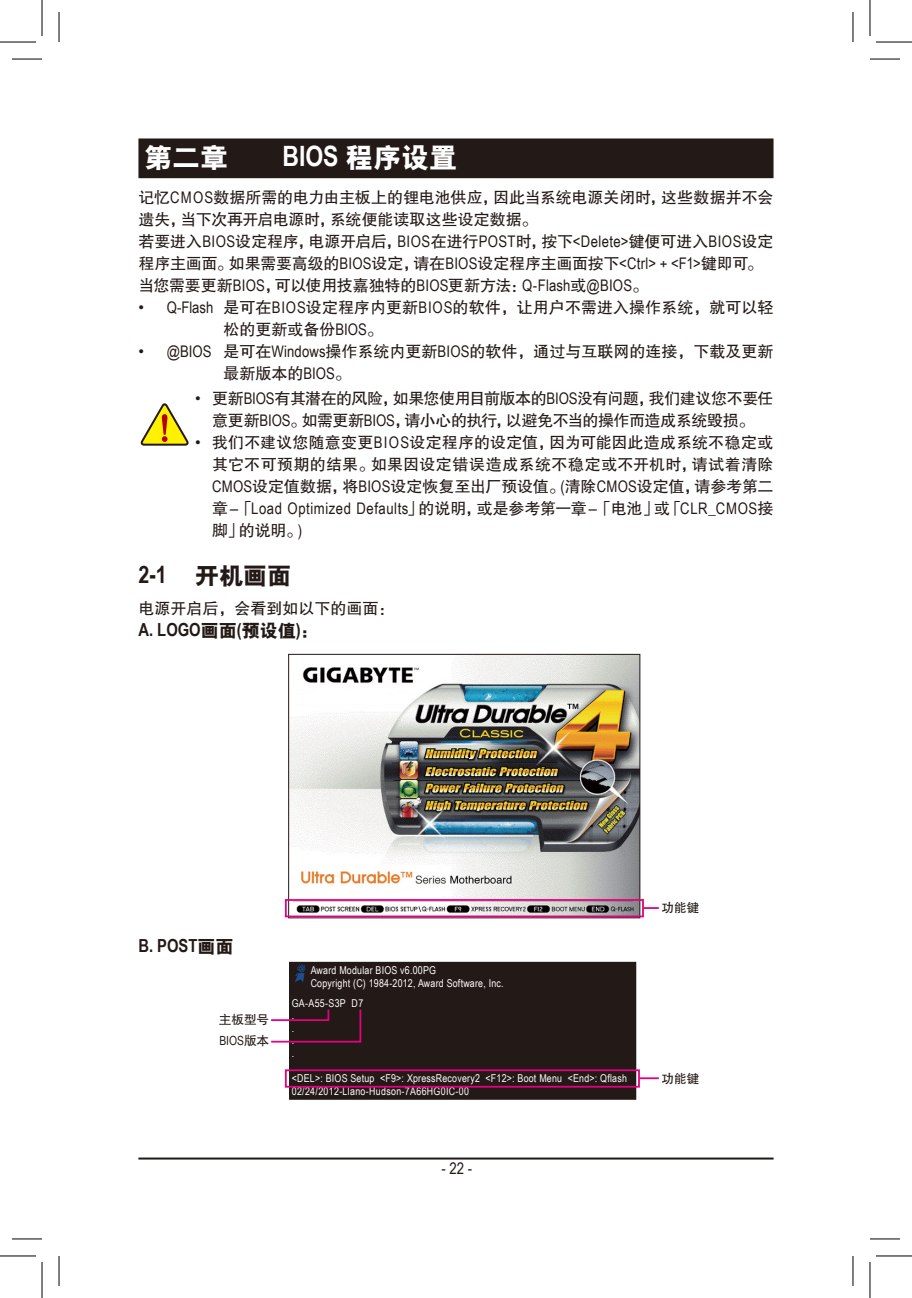
<style>
.page{position:relative;width:912px;height:1298px;background:#fff}
.page>*{position:absolute;margin:0;border:0;box-sizing:border-box;transform-origin:0 0}
.Heading{font:700 28px "Arial Narrow";color:#fff}
.Heading-2{font:28px "H Yb 9 gj";color:#fff}
.Heading_1{font:24px "H Yb 9 gj";color:#231916}
._09pt-Bold{font:700 18px "Arial Narrow";color:#231916}
._08pt-body_tab3{font:16px/22px "FZHTJW GB1 0";letter-spacing:-.02em;color:#231916;text-align:center}
._08pt-body{font:16px/22px "FZHTJW GB1 0";letter-spacing:-.01em;color:#231916}
._08pt-body_tab5{font:16px/22px "FZHTJW GB1 0";color:#231916}
._08pt-page_no{font:16px "Arial Narrow";color:#231916}
._07pt-copyright{font:12.6px "FZHTJW GB1 0";color:#231916}
._07pt-copyright-2{font:12.6px "Arial Narrow";color:#231916}
._06pt-layout{font:10.8px "Arial Narrow";letter-spacing:.02em;color:#fff}
.s1{font-family:"H Yb 9 gj";font-weight:400}
.s2{font-family:"Arial Narrow"}
.s3{font-family:"Arial"}
.s4{font-family:"Arial Narrow";font-weight:700}
.s5{font-family:"FZHTJW GB1 0"}
</style>
<div class="page">
<hr style="left:138px;top:1157px;width:635px;height:2px;background:#231916">
<div style="left:139px;top:139px;width:633px;height:38px;background:#231916"></div>
<div style="left:138px;top:138px;width:635px;height:40px;border:2px solid #231916"></div>
<svg style="left:141px;top:403px;width:48px;height:43px"></svg>
<img style="left:290px;top:656px;width:348px;height:258px">
<div style="left:288px;top:654px;width:352px;height:264px;border:1px solid #231916"></div>
<div style="left:290px;top:962px;width:346px;height:137px;background:#231916"></div>
<div style="left:289px;top:961px;width:347px;height:138px;border:1px solid #231916"></div>
<hr style="left:639px;top:1077px;width:20px;height:2px;background:#e4007f">
<svg style="left:271px;top:1007px;width:91px;height:36px"></svg>
<div style="left:285px;top:1069px;width:355px;height:18px;border:2px solid #e4007f"></div>
<svg style="left:295px;top:964px;width:10px;height:18px"></svg>
<svg style="left:644px;top:907px;width:15px;height:1px"></svg>
<div style="left:285px;top:899px;width:359px;height:18px;border:2px solid #e4007f"></div>
<hr style="left:12px;top:59px;width:30px;height:1px;background:#000">
<hr style="left:870px;top:59px;width:30px;height:1px;background:#000">
<hr style="left:12px;top:1238px;width:30px;height:1px;background:#000">
<hr style="left:870px;top:1238px;width:30px;height:1px;background:#000">
<hr style="left:59px;top:12px;width:1px;height:30px;background:#000">
<hr style="left:59px;top:1255px;width:1px;height:30px;background:#000">
<hr style="left:852px;top:12px;width:1px;height:30px;background:#000">
<hr style="left:852px;top:1255px;width:1px;height:30px;background:#000">
<hr style="left:0;top:42px;width:36px;height:1px;background:#000">
<hr style="left:876px;top:42px;width:36px;height:1px;background:#000">
<hr style="left:0;top:1255px;width:36px;height:1px;background:#000">
<hr style="left:876px;top:1255px;width:36px;height:1px;background:#000">
<hr style="left:42px;top:0;width:1px;height:36px;background:#000">
<hr style="left:42px;top:1261px;width:1px;height:36px;background:#000">
<hr style="left:869px;top:0;width:1px;height:36px;background:#000">
<hr style="left:869px;top:1261px;width:1px;height:36px;background:#000">
<p class="Heading-2" style="left:144px;top:143px;width:85px">第二章</p>
<p class="Heading" style="left:282px;top:135px;width:176px">BIOS <span class="s1">程序设置</span></p>
<p class="_08pt-body" style="left:138px;top:187px;width:636px">记忆<span class="s2">CMOS</span>数据所需的电力由主板上的锂电池供应，因此当系统电源关闭时，这些数据并不会遗失，当下次再开启电源时，系统便能读取这些设定数据。</p>
<p class="_08pt-body" style="left:138px;top:231px;width:636px">若要进入<span class="s2">BIOS</span>设定程序，电源开启后，<span class="s2">BIOS</span>在进行<span class="s2">POST</span>时，按下<span class="s2">&lt;Delete&gt;</span>键便可进入<span class="s2">BIOS</span>设定程序主画面。如果需要高级的<span class="s2">BIOS</span>设定，请在<span class="s2">BIOS</span>设定程序主画面按下<span class="s2">&lt;Ctrl&gt; + &lt;F1&gt;</span>键即可。</p>
<p class="_08pt-body" style="left:138px;top:275px;width:511px">当您需要更新<span class="s2">BIOS</span>，可以使用技嘉独特的<span class="s2">BIOS</span>更新方法：<span class="s2">Q-Flash</span>或<span class="s2">@BIOS</span>。</p>
<p class="_08pt-body_tab5" style="left:223px;top:297px;width:551px;text-indent:-85px"><span class="s3">•</span> <span class="s2">Q-Flash</span> 是可在<span class="s2">BIOS</span>设定程序内更新<span class="s2">BIOS</span>的软件，让用户不需进入操作系统，就可以轻松的更新或备份<span class="s2">BIOS</span>。</p>
<p class="_08pt-body_tab5" style="left:223px;top:341px;width:551px;text-indent:-85px"><span class="s3">•</span> <span class="s2">@BIOS</span> 是可在<span class="s2">Windows</span>操作系统内更新<span class="s2">BIOS</span>的软件，通过与互联网的连接，下载及更新最新版本的<span class="s2">BIOS</span>。</p>
<p class="_08pt-body_tab3" style="left:195px;top:387px;width:580px"><span class="s3">•</span> 更新<span class="s2">BIOS</span>有其潜在的风险，如果您使用目前版本的<span class="s2">BIOS</span>没有问题，我们建议您不要任意更新<span class="s2">BIOS</span>。如需更新<span class="s2">BIOS</span>，请小心的执行，以避免不当的操作而造成系统毁损。</p>
<p class="_08pt-body_tab3" style="left:212px;top:431px;width:563px;text-align:justify;text-indent:-17px"><span class="s3">•</span> 我们不建议您随意变更<span class="s2">BIOS</span>设定程序的设定值，因为可能因此造成系统不稳定或其它不可预期的结果。如果因设定错误造成系统不稳定或不开机时，请试着清除<span class="s2">CMOS</span>设定值数据，将<span class="s2">BIOS</span>设定恢复至出厂预设值。<span class="s2">(</span>清除<span class="s2">CMOS</span>设定值，请参考第二章－「<span class="s2">Load Optimized Defaults</span>」的说明，或是参考第一章－「电池」或「<span class="s2">CLR_CMOS</span>接脚」的说明。<span class="s2">)</span></p>
<p class="Heading_1" style="left:138px;top:564px;width:154px"><span class="s4">2-1</span> 开机画面</p>
<p class="_08pt-body" style="left:138px;top:597px;width:257px">电源开启后，会看到如以下的画面：</p>
<p class="_09pt-Bold" style="left:138px;top:616px;width:182px">A. LOGO<span class="s1">画面</span>(<span class="s1">预设值</span>)<span class="s1">：</span></p>
<p class="_09pt-Bold" style="left:138px;top:931px;width:97px">B. POST<span class="s1">画面</span></p>
<p class="_07pt-copyright" style="left:219px;top:1012px;width:52px">主板型号</p>
<p class="_07pt-copyright-2" style="left:219px;top:1030px;width:51px">BIOS<span class="s5">版本</span></p>
<p class="_06pt-layout" style="left:311px;top:962px;width:127px">Award Modular BIOS v6.00PG</p>
<p class="_06pt-layout" style="left:311px;top:975px;width:194px">Copyright (C) 1984-2012, Award Software, Inc.</p>
<p class="_06pt-layout" style="left:292px;top:994px;width:73px">GA-A55-S3P D7</p>
<p class="_06pt-layout" style="left:292px;top:1007px;width:4px">.</p>
<p class="_06pt-layout" style="left:292px;top:1020px;width:4px">.</p>
<p class="_06pt-layout" style="left:292px;top:1032px;width:4px">.</p>
<p class="_06pt-layout" style="left:292px;top:1045px;width:4px">.</p>
<p class="_06pt-layout" style="left:292px;top:1070px;width:337px">&lt;DEL&gt;: BIOS Setup &lt;F9&gt;: XpressRecovery2 &lt;F12&gt;: Boot Menu &lt;End&gt;: Qflash</p>
<p class="_06pt-layout" style="left:292px;top:1083px;width:179px">02/24/2012-Llano-Hudson-7A66HG0IC-00</p>
<p class="_08pt-page_no" style="left:441px;top:1156px;width:32px">-22-</p>
<p class="_07pt-copyright" style="left:661px;top:900px;width:39px">功能键</p>
<p class="_07pt-copyright" style="left:661px;top:1071px;width:39px">功能键</p>
</div>
